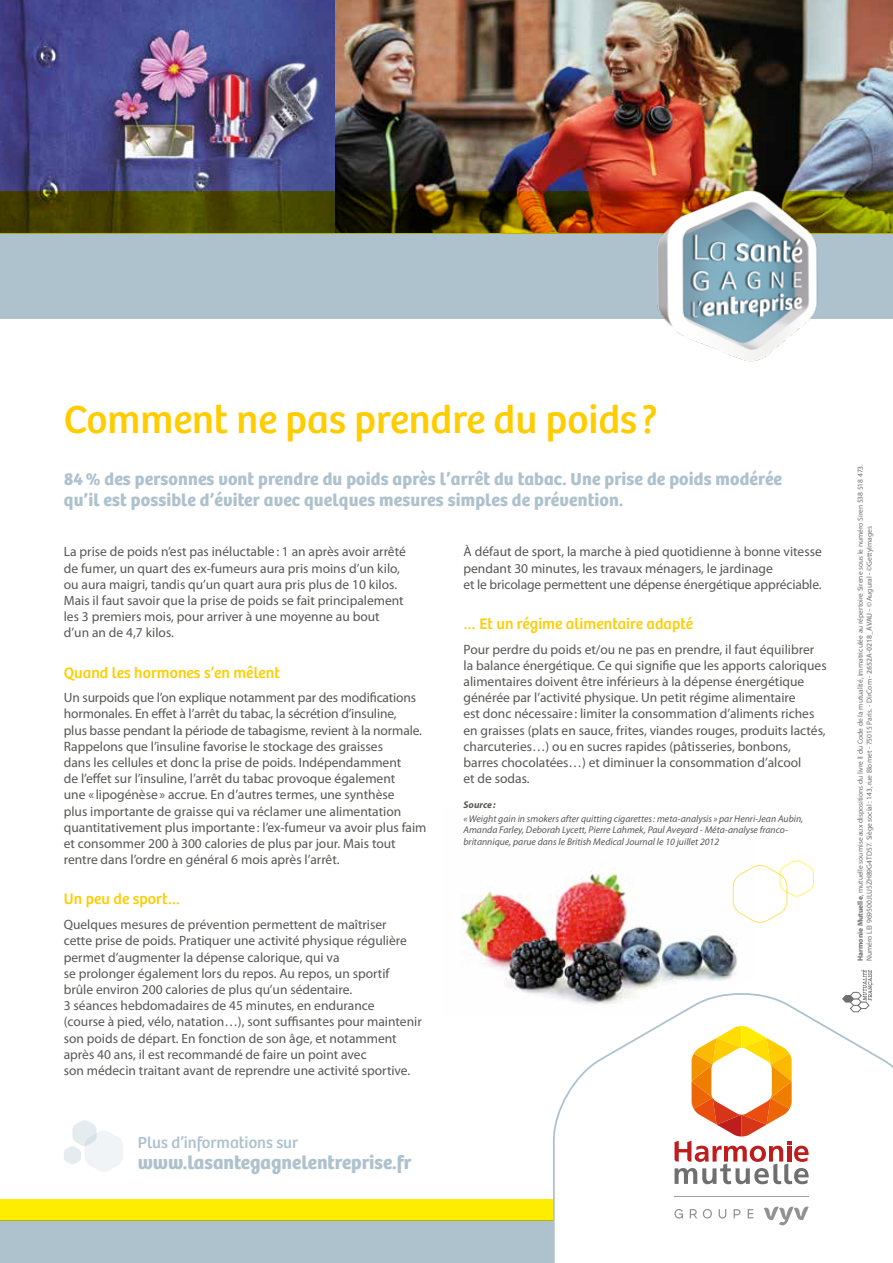
<style>
.page{position:relative;width:893px;height:1263px;background:#fff}
.page>*{position:absolute;margin:0;border:0;box-sizing:border-box;transform-origin:0 0}
.t1{font:40.5px "Bree";color:#fc0}
.t2{font:700 19.5px "Bree";color:#aec2ce}
.t3{font:700 18px/21.6px "Bree";letter-spacing:.01em;color:#aec2ce}
.t4{font:16.5px "Bree";color:#aec2ce}
.t5{font:15.75px "Bree";letter-spacing:.005em;color:#fc0}
.t6{font:13.5px/16.2px "Myriad Pro";color:#575756}
.t7{font:italic 9.75px/11.7px "Myriad Pro";color:#575756}
.t8{font:italic 700 9.75px "Myriad Pro";color:#575756}
.t9{font:7.5px/9px "Myriad Pro";color:#706f6f}
.s1{font-weight:700}
.s2{font-weight:600;color:#878787}
</style>
<div class="page">
<img style="left:0;top:0;width:893px;height:191px">
<div style="left:0;top:1220px;width:893px;height:43px;background:#aec2ce"></div>
<div style="left:0;top:1199px;width:893px;height:21px;background:#ffed00"></div>
<img style="left:461px;top:871px;width:277px;height:125px">
<svg style="left:64px;top:1120px;width:59px;height:52px"></svg>
<svg style="left:861px;top:969px;width:12px;height:19px"></svg>
<div style="left:0;top:234px;width:893px;height:85px;background:#aec2ce"></div>
<svg style="left:0;top:191px;width:893px;height:43px;background:#574300"></svg>
<img style="left:647px;top:186px;width:179px;height:176px">
<svg style="left:552px;top:988px;width:341px;height:275px"></svg>
<hr style="left:674px;top:1196px;width:135px;height:1px;background:#9d9d9c">
<svg style="left:674px;top:1209px;width:9px;height:9px"></svg>
<svg style="left:690px;top:1209px;width:7px;height:9px"></svg>
<svg style="left:703px;top:1209px;width:9px;height:9px"></svg>
<svg style="left:719px;top:1209px;width:7px;height:9px"></svg>
<svg style="left:734px;top:1209px;width:6px;height:9px"></svg>
<svg style="left:748px;top:1209px;width:5px;height:9px"></svg>
<svg style="left:764px;top:1206px;width:45px;height:19px"></svg>
<svg style="left:675px;top:1026px;width:134px;height:158px"></svg>
<svg style="left:732px;top:860px;width:82px;height:64px"></svg>
<h1 class="t1" style="left:64px;top:395px;width:595px">Comment ne pas prendre du poids ?</h1>
<h3 class="t3" style="left:64px;top:468px;width:720px">84 % des personnes vont prendre du poids après l’arrêt du tabac. Une prise de poids modérée qu’il est possible d’éviter avec quelques mesures simples de prévention.</h3>
<p class="t6" style="left:64px;top:543px;width:344px">La prise de poids n’est pas inéluctable : 1 an après avoir arrêté de fumer, un quart des ex-fumeurs aura pris moins d’un kilo, ou aura maigri, tandis qu’un quart aura pris plus de 10 kilos.<br>Mais il faut savoir que la prise de poids se fait principalement les 3 premiers mois, pour arriver à une moyenne au bout d’un an de 4,7 kilos.</p>
<p class="t5" style="left:64px;top:663px;width:218px">Quand les hormones s’en mêlent</p>
<p class="t6" style="left:64px;top:689px;width:364px">Un surpoids que l’on explique notamment par des modifications hormonales. En effet à l’arrêt du tabac, la sécrétion d’insuline,<br>plus basse pendant la période de tabagisme, revient à la normale.<br>Rappelons que l’insuline favorise le stockage des graisses<br>dans les cellules et donc la prise de poids. Indépendamment<br>de l’effet sur l’insuline, l’arrêt du tabac provoque également<br>une « lipogénèse» accrue. En d’autres termes, une synthèse<br>plus importante de graisse qui va réclamer une alimentation quantitativement plus importante: l’ex-fumeur va avoir plus faim et consommer 200 à 300 calories de plus par jour. Mais tout rentre dans l’ordre en général 6 mois après l’arrêt.</p>
<p class="t5" style="left:64px;top:890px;width:118px">Un peu de sport…</p>
<p class="t6" style="left:64px;top:916px;width:359px">Quelques mesures de prévention permettent de maîtriser<br>cette prise de poids. Pratiquer une activité physique régulière permet d’augmenter la dépense calorique, qui va<br>se prolonger également lors du repos. Au repos, un sportif brûle environ 200 calories de plus qu’un sédentaire.<br>3 séances hebdomadaires de 45 minutes, en endurance<br>(course à pied, vélo, natation…), sont suffisantes pour maintenir son poids de départ. En fonction de son âge, et notamment après 40 ans, il est recommandé de faire un point avec<br>son médecin traitant avant de reprendre une activité sportive.</p>
<p class="t6" style="left:463px;top:543px;width:360px">À défaut de sport, la marche à pied quotidienne à bonne vitesse pendant 30 minutes, les travaux ménagers, le jardinage<br>et le bricolage permettent une dépense énergétique appréciable.</p>
<p class="t5" style="left:463px;top:614px;width:231px">… Et un régime alimentaire adapté</p>
<p class="t6" style="left:463px;top:641px;width:365px">Pour perdre du poids et/ou ne pas en prendre, il faut équilibrer la balance énergétique. Ce qui signifie que les apports caloriques alimentaires doivent être inférieurs à la dépense énergétique générée par l’activité physique. Un petit régime alimentaire<br>est donc nécessaire: limiter la consommation d’aliments riches en graisses (plats en sauce, frites, viandes rouges, produits lactés, charcuteries…) ou en sucres rapides (pâtisseries, bonbons, barres chocolatées…) et diminuer la consommation d’alcool<br>et de sodas.</p>
<p class="t8" style="left:463px;top:798px;width:34px">Source:</p>
<p class="t7" style="left:463px;top:812px;width:341px">«Weight gain in smokers after quitting cigarettes: meta-analysis » par Henri-Jean Aubin,<br>Amanda Farley, Deborah Lycett, Pierre Lahmek, Paul Aveyard - Méta-analyse franco&shy;britannique, parue dans le British Medical Journal le 10 juillet 2012</p>
<p class="t4" style="left:138px;top:1132px;width:162px">Plus d’informations sur</p>
<h2 class="t2" style="left:138px;top:1150px;width:275px">www.lasantegagnelentreprise.fr</h2>
<p class="t9" style="left:856px;top:961px;width:498px;rotate:-90deg"><span class="s1">Harmonie Mutuelle</span>, mutuelle soumise aux dispositions du livre II du Code de la mutualité, immatriculée au répertoire Sirene sous le numéro Siren 538 518 473.<br>Numéro LEI 969500JLU5ZH89G4TD57. Siège social : 143, rue Blomet - 75015 Paris. - DirCom - <span class="s2">2652A-0218_AVAU</span> - ©Augural - ©GettyImages</p>
</div>
